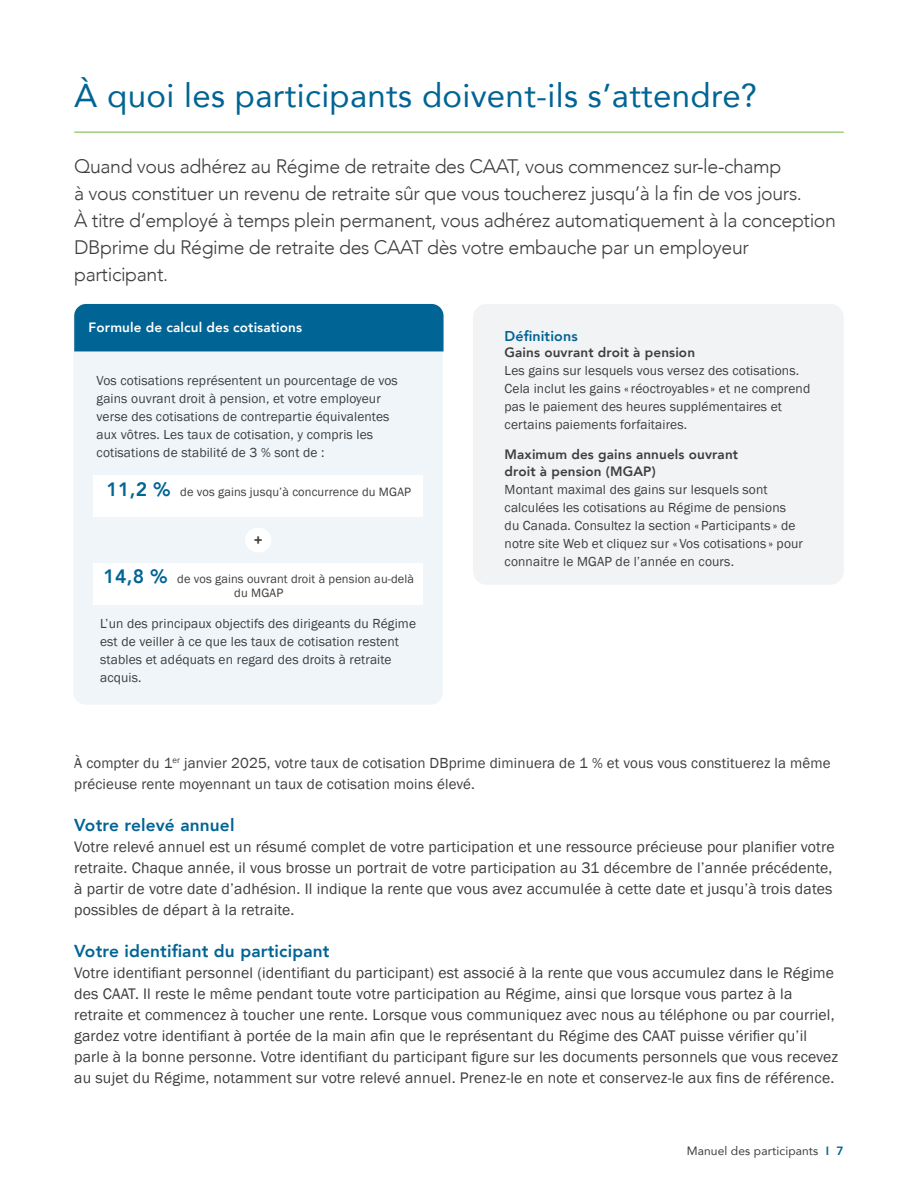
<style>
.page{position:relative;width:918px;height:1188px;background:#fff}
.page>*{position:absolute;margin:0;border:0;box-sizing:border-box;transform-origin:0 0}
.t1{font:33px "Avenir";letter-spacing:.01em;color:#006494}
.Paragraph_Intro_Text{font:300 19.5px/27px "Avenir";letter-spacing:-.02em;color:#3e3e3f}
.t2{font:800 17.25px "Avenir";letter-spacing:.01em;color:#006494}
.Body_Copy{font:15.75px/21px "Franklin Gothic";letter-spacing:.01em;color:#3e3e3f}
.Body_Copy-2{font:15px/21px "Franklin Gothic";letter-spacing:.01em;color:#3e3e3f}
.Small_Box_H3{font:800 14.25px "Avenir";letter-spacing:.01em;color:#006494}
.Small_Box_Copy{font:13.5px/18px "Franklin Gothic";letter-spacing:.01em;color:#3e3e3f}
.Small_Box_H4{font:800 13.5px/16.5px "Avenir";letter-spacing:.01em;color:#3e3e3f}
.Small_Box_H3-2{font:800 13.5px "Avenir";letter-spacing:.01em;color:#fff}
.t3{font:900 13.35px "Avenir";color:#3e3e3f}
.t4{font:12.45px/13.5px "Franklin Gothic";letter-spacing:.01em;color:#3e3e3f;text-align:center}
.t5{font:12px "Avenir";letter-spacing:.01em;color:#3e3e3f}
.s1{font-family:"Avenir";font-weight:800;font-size:19.35px;color:#006494}
.s2{font-weight:800;color:#006494}
</style>
<div class="page">
<div style="left:73px;top:304px;width:370px;height:401px;background:#eff5f9;border-radius:12px"></div>
<div style="left:473px;top:304px;width:371px;height:281px;background:#f2f3f4;border-radius:14px"></div>
<hr style="left:74px;top:132px;width:770px;height:1px;background:#6cb43f">
<div style="left:74px;top:304px;width:370px;height:47px;background:#006494"></div>
<div style="left:93px;top:475px;width:329px;height:42px;background:#fff"></div>
<div style="left:93px;top:563px;width:329px;height:42px;background:#fff"></div>
<div style="left:245px;top:528px;width:26px;height:25px;background:#fff;border-radius:50%"></div>
<h2 class="t1" style="left:74px;top:69px;width:684px">À quoi les participants doivent-ils s’attendre?</h2>
<p class="Paragraph_Intro_Text" style="left:74px;top:153px;width:763px">Quand vous adhérez au Régime de retraite des CAAT, vous commencez sur-le-champ<br>à vous constituer un revenu de retraite sûr que vous toucherez jusqu’à la fin de vos jours.<br>À titre d’employé à temps plein permanent, vous adhérez automatiquement à la conception DBprime du Régime de retraite des CAAT dès votre embauche par un employeur participant.</p>
<h3 class="Small_Box_H3-2" style="left:89px;top:317px;width:215px">Formule de calcul des cotisations</h3>
<p class="Small_Box_Copy" style="left:97px;top:372px;width:303px">Vos cotisations représentent un pourcentage de vos gains ouvrant droit à pension, et votre employeur verse des cotisations de contrepartie équivalentes aux vôtres. Les taux de cotisation, y compris les cotisations de stabilité de 3 % sont de :</p>
<p class="t4" style="left:107px;top:485px;width:306px"><span class="s1">11,2 %</span> de vos gains jusqu’à concurrence du MGAP</p>
<p class="t3" style="left:254px;top:528px;width:10px">+</p>
<p class="t4" style="left:104px;top:573px;width:312px"><span class="s1">14,8 %</span> de vos gains ouvrant droit à pension au-delà du MGAP</p>
<p class="Small_Box_Copy" style="left:100px;top:615px;width:318px">L’un des principaux objectifs des dirigeants du Régime est de veiller à ce que les taux de cotisation restent stables et adéquats en regard des droits à retraite acquis.</p>
<h3 class="Small_Box_H3" style="left:505px;top:325px;width:75px">Définitions</h3>
<h4 class="Small_Box_H4" style="left:505px;top:344px;width:192px">Gains ouvrant droit à pension</h4>
<p class="Small_Box_Copy" style="left:505px;top:362px;width:307px">Les gains sur lesquels vous versez des cotisations.<br>Cela inclut les gains «réoctroyables » et ne comprend pas le paiement des heures supplémentaires et certains paiements forfaitaires.</p>
<h4 class="Small_Box_H4" style="left:505px;top:446px;width:235px">Maximum des gains annuels ouvrant droit à pension (MGAP)</h4>
<p class="Small_Box_Copy" style="left:505px;top:481px;width:300px">Montant maximal des gains sur lesquels sont calculées les cotisations au Régime de pensions du Canada. Consultez la section « Participants » de notre site Web et cliquez sur « Vos cotisations » pour connaitre le MGAP de l’année en cours.</p>
<p class="Body_Copy-2" style="left:74px;top:753px;width:758px">À compter du 1<sup>er</sup> janvier 2025, votre taux de cotisation DBprime diminuera de 1 % et vous vous constituerez la même précieuse rente moyennant un taux de cotisation moins élevé.</p>
<h3 class="t2" style="left:74px;top:812px;width:162px">Votre relevé annuel</h3>
<p class="Body_Copy" style="left:74px;top:837px;width:762px">Votre relevé annuel est un résumé complet de votre participation et une ressource précieuse pour planifier votre retraite. Chaque année, il vous brosse un portrait de votre participation au 31 décembre de l’année précédente, à partir de votre date d’adhésion. Il indique la rente que vous avez accumulée à cette date et jusqu’à trois dates possibles de départ à la retraite.</p>
<h3 class="t2" style="left:74px;top:938px;width:257px">Votre identifiant du participant</h3>
<p class="Body_Copy" style="left:74px;top:963px;width:766px">Votre identifiant personnel (identifiant du participant) est associé à la rente que vous accumulez dans le Régime des CAAT. Il reste le même pendant toute votre participation au Régime, ainsi que lorsque vous partez à la retraite et commencez à toucher une rente. Lorsque vous communiquez avec nous au téléphone ou par courriel, gardez votre identifiant à portée de la main afin que le représentant du Régime des CAAT puisse vérifier qu’il parle à la bonne personne. Votre identifiant du participant figure sur les documents personnels que vous recevez au sujet du Régime, notamment sur votre relevé annuel. Prenez-le en note et conservez-le aux fins de référence.</p>
<p class="t5" style="left:687px;top:1141px;width:158px">Manuel des participants <span class="s2">I 7</span></p>
</div>
